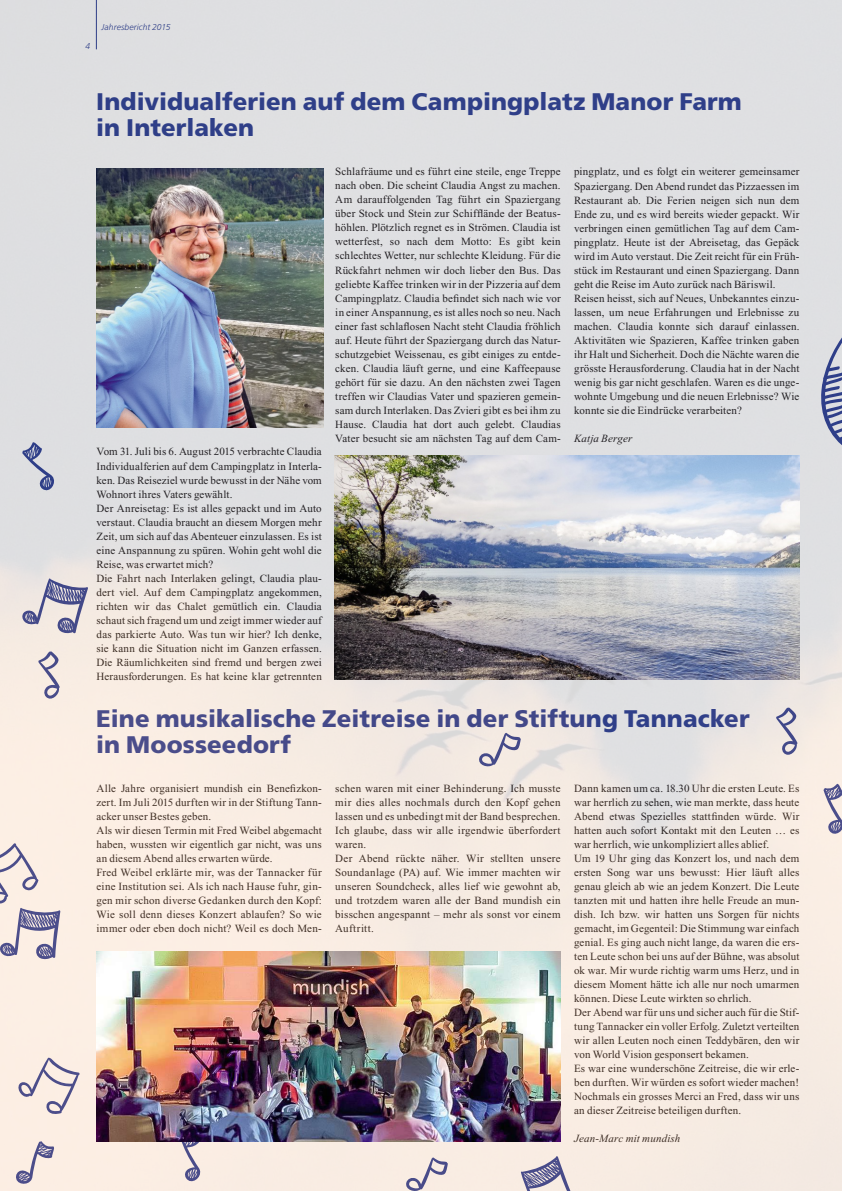
<style>
.page{position:relative;width:842px;height:1191px;background:#fff}
.page>*{position:absolute;margin:0;border:0;box-sizing:border-box;transform-origin:0 0}
.t1{font:900 24px/26px "Frutiger";letter-spacing:.005em;color:#304296}
.t2{font:11px/14px "Times New Roman";letter-spacing:.015em;color:#231f20}
.t3{font:italic 11px "Times New Roman";letter-spacing:.01em;color:#231f20}
.t4{font:italic 300 8.5px "Frutiger";letter-spacing:.01em;color:#304296}
</style>
<div class="page">
<img style="left:0;top:0;width:842px;height:1191px">
<img style="left:334px;top:455px;width:465px;height:224px">
<img style="left:96px;top:169px;width:227px;height:258px">
<img style="left:97px;top:951px;width:464px;height:190px">
<p class="t4" style="left:86px;top:42px;width:6px">4</p>
<p class="t4" style="left:102px;top:23px;width:70px">Jahresbericht 2015</p>
<h1 class="t1" style="left:96px;top:89px;width:647px">Individualferien auf dem Campingplatz Manor Farm in Interlaken</h1>
<p class="t2" style="left:335px;top:166px;width:227px;text-align:justify">Schlafräume und es führt eine steile, enge Treppe nach oben. Die scheint Claudia Angst zu machen.<br>Am darauffolgenden Tag führt ein Spaziergang über Stock und Stein zur Schifflände der Beatus&shy;höhlen. Plötzlich regnet es in Strömen. Claudia ist wetterfest, so nach dem Motto: Es gibt kein schlechtes Wetter, nur schlechte Kleidung. Für die Rückfahrt nehmen wir doch lieber den Bus. Das geliebte Kaffee trinken wir in der Pizzeria auf dem Campingplatz. Claudia befindet sich nach wie vor in einer Anspannung, es ist alles noch so neu. Nach einer fast schlaflosen Nacht steht Claudia fröhlich auf. Heute führt der Spaziergang durch das Natur&shy;schutzgebiet Weissenau, es gibt einiges zu entde&shy;cken. Claudia läuft gerne, und eine Kaffeepause gehört für sie dazu. An den nächsten zwei Tagen treffen wir Claudias Vater und spazieren gemein&shy;sam durch Interlaken. Das Zvieri gibt es bei ihm zu Hause. Claudia hat dort auch gelebt. Claudias Vater besucht sie am nächsten Tag auf dem Cam-</p>
<p class="t2" style="left:574px;top:166px;width:227px">pingplatz, und es folgt ein weiterer gemeinsamer Spaziergang. Den Abend rundet das Pizzaessen im Restaurant ab. Die Ferien neigen sich nun dem Ende zu, und es wird bereits wieder gepackt. Wir verbringen einen gemütlichen Tag auf dem Cam&shy;pingplatz. Heute ist der Abreisetag, das Gepäck wird im Auto verstaut. Die Zeit reicht für ein Früh&shy;stück im Restaurant und einen Spaziergang. Dann geht die Reise im Auto zurück nach Bäriswil.<br>Reisen heisst, sich auf Neues, Unbekanntes einzu&shy;lassen, um neue Erfahrungen und Erlebnisse zu machen. Claudia konnte sich darauf einlassen.<br>Aktivitäten wie Spazieren, Kaffee trinken gaben ihr Halt und Sicherheit. Doch die Nächte waren die grösste Herausforderung. Claudia hat in der Nacht wenig bis gar nicht geschlafen. Waren es die unge&shy;wohnte Umgebung und die neuen Erlebnisse? Wie konnte sie die Eindrücke verarbeiten?</p>
<p class="t3" style="left:574px;top:432px;width:60px">Katja Berger</p>
<p class="t2" style="left:97px;top:446px;width:227px">Vom 31. Juli bis 6. August 2015 verbrachte Claudia Individualferien auf dem Campingplatz in Interla&shy;ken. Das Reiseziel wurde bewusst in der Nähe vom Wohnort ihres Vaters gewählt.<br>Der Anreisetag: Es ist alles gepackt und im Auto verstaut. Claudia braucht an diesem Morgen mehr Zeit, um sich auf das Abenteuer einzulassen. Es ist eine Anspannung zu spüren. Wohin geht wohl die Reise, was erwartet mich?<br>Die Fahrt nach Interlaken gelingt, Claudia plau&shy;dert viel. Auf dem Campingplatz angekommen, richten wir das Chalet gemütlich ein. Claudia schaut sich fragend um und zeigt immer wieder auf das parkierte Auto. Was tun wir hier? Ich denke, sie kann die Situation nicht im Ganzen erfassen.<br>Die Räumlichkeiten sind fremd und bergen zwei Herausforderungen. Es hat keine klar getrennten</p>
<h1 class="t1" style="left:96px;top:705px;width:655px">Eine musikalische Zeitreise in der Stiftung Tannacker in Moosseedorf</h1>
<p class="t2" style="left:97px;top:782px;width:227px">Alle Jahre organisiert mundish ein Benefizkon&shy;zert. Im Juli 2015 durften wir in der Stiftung Tann&shy;acker unser Bestes geben.<br>Als wir diesen Termin mit Fred Weibel abgemacht haben, wussten wir eigentlich gar nicht, was uns an diesem Abend alles erwarten würde.<br>Fred Weibel erklärte mir, was der Tannacker für eine Institution sei. Als ich nach Hause fuhr, gin&shy;gen mir schon diverse Gedanken durch den Kopf:<br>Wie soll denn dieses Konzert ablaufen? So wie immer oder eben doch nicht? Weil es doch Men-</p>
<p class="t2" style="left:335px;top:782px;width:227px">schen waren mit einer Behinderung. Ich musste mir dies alles nochmals durch den Kopf gehen lassen und es unbedingt mit der Band besprechen.<br>Ich glaube, dass wir alle irgendwie überfordert waren.<br>Der Abend rückte näher. Wir stellten unsere Soundanlage (PA) auf. Wie immer machten wir unseren Soundcheck, alles lief wie gewohnt ab, und trotzdem waren alle der Band mundish ein bisschen angespannt – mehr als sonst vor einem Auftritt.</p>
<p class="t2" style="left:574px;top:782px;width:227px">Dann kamen um ca. 18.30 Uhr die ersten Leute. Es war herrlich zu sehen, wie man merkte, dass heute Abend etwas Spezielles stattfinden würde. Wir hatten auch sofort Kontakt mit den Leuten … es war herrlich, wie unkompliziert alles ablief.<br>Um 19 Uhr ging das Konzert los, und nach dem ersten Song war uns bewusst: Hier läuft alles genau gleich ab wie an jedem Konzert. Die Leute tanzten mit und hatten ihre helle Freude an mun&shy;dish. Ich bzw. wir hatten uns Sorgen für nichts gemacht, im Gegenteil: Die Stimmung war einfach genial. Es ging auch nicht lange, da waren die ers&shy;ten Leute schon bei uns auf der Bühne, was absolut ok war. Mir wurde richtig warm ums Herz, und in diesem Moment hätte ich alle nur noch umarmen können. Diese Leute wirkten so ehrlich.<br>Der Abend war für uns und sicher auch für die Stif&shy;tung Tannacker ein voller Erfolg. Zuletzt verteilten wir allen Leuten noch einen Teddybären, den wir von World Vision gesponsert bekamen.<br>Es war eine wunderschöne Zeitreise, die wir erle&shy;ben durften. Wir würden es sofort wieder machen!<br>Nochmals ein grosses Merci an Fred, dass wir uns an dieser Zeitreise beteiligen durften.</p>
<p class="t3" style="left:574px;top:1132px;width:108px">Jean-Marc mit mundish</p>
</div>
